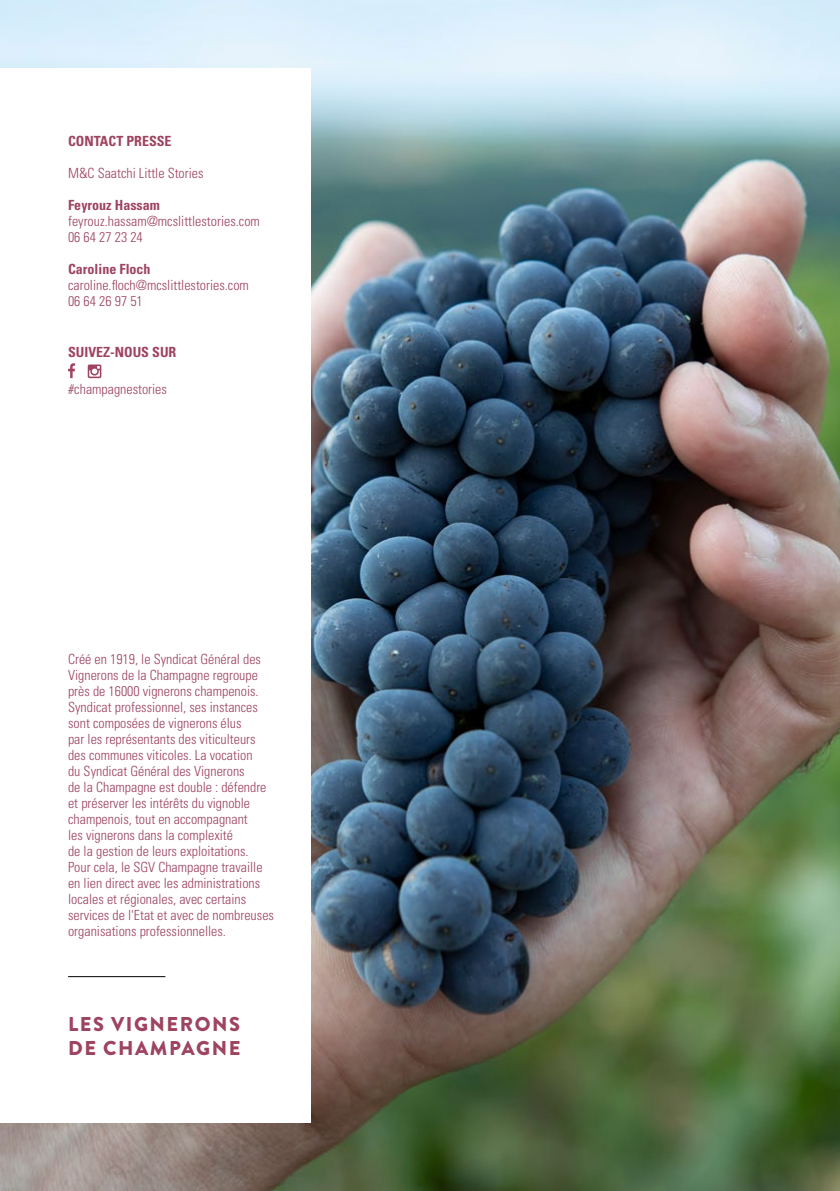
<style>
.page{position:relative;width:840px;height:1191px;background:#fff}
.page>*{position:absolute;margin:0;border:0;box-sizing:border-box;transform-origin:0 0}
.t1{font:900 20px/24px "Brandon Grotesque";letter-spacing:.075em;color:#9e4360}
.t2{font:300 condensed 14px/16px "Univers LT Std";color:#9e4360}
.t3{font:700 condensed 14px "Univers LT Std";color:#9e4360}
</style>
<div class="page">
<img style="left:0;top:0;width:839px;height:1191px">
<div style="left:0;top:68px;width:310px;height:1054px;background:#fff"></div>
<hr style="left:68px;top:976px;width:97px;height:1px;background:#000">
<svg style="left:88px;top:364px;width:13px;height:14px"></svg>
<svg style="left:68px;top:363px;width:7px;height:15px"></svg>
<p class="t3" style="left:68px;top:133px;width:105px">CONTACT PRESSE</p>
<p class="t2" style="left:68px;top:165px;width:137px">M&amp;C Saatchi Little Stories</p>
<p class="t3" style="left:68px;top:197px;width:93px">Feyrouz Hassam</p>
<p class="t2" style="left:68px;top:213px;width:193px">feyrouz.hassam@mcslittlestories.com<br>06 64 27 23 24</p>
<p class="t3" style="left:68px;top:261px;width:84px">Caroline Floch</p>
<p class="t2" style="left:68px;top:277px;width:182px">caroline.floch@mcslittlestories.com<br>06 64 26 97 51</p>
<p class="t3" style="left:68px;top:343px;width:110px">SUIVEZ-NOUS SUR</p>
<p class="t2" style="left:68px;top:381px;width:100px">#champagnestories</p>
<p class="t2" style="left:68px;top:651px;width:207px">Créé en 1919, le Syndicat Général des Vignerons de la Champagne regroupe près de 16000 vignerons champenois.<br>Syndicat professionnel, ses instances sont composées de vignerons élus<br>par les représentants des viticulteurs des communes viticoles. La vocation<br>du Syndicat Général des Vignerons<br>de la Champagne est double : défendre et préserver les intérêts du vignoble champenois, tout en accompagnant<br>les vignerons dans la complexité<br>de la gestion de leurs exploitations.<br>Pour cela, le SGV Champagne travaille en lien direct avec les administrations locales et régionales, avec certains services de l'Etat et avec de nombreuses organisations professionnelles.</p>
<h1 class="t1" style="left:68px;top:1012px;width:173px">LES VIGNERONS<br>DE CHAMPAGNE</h1>
</div>
